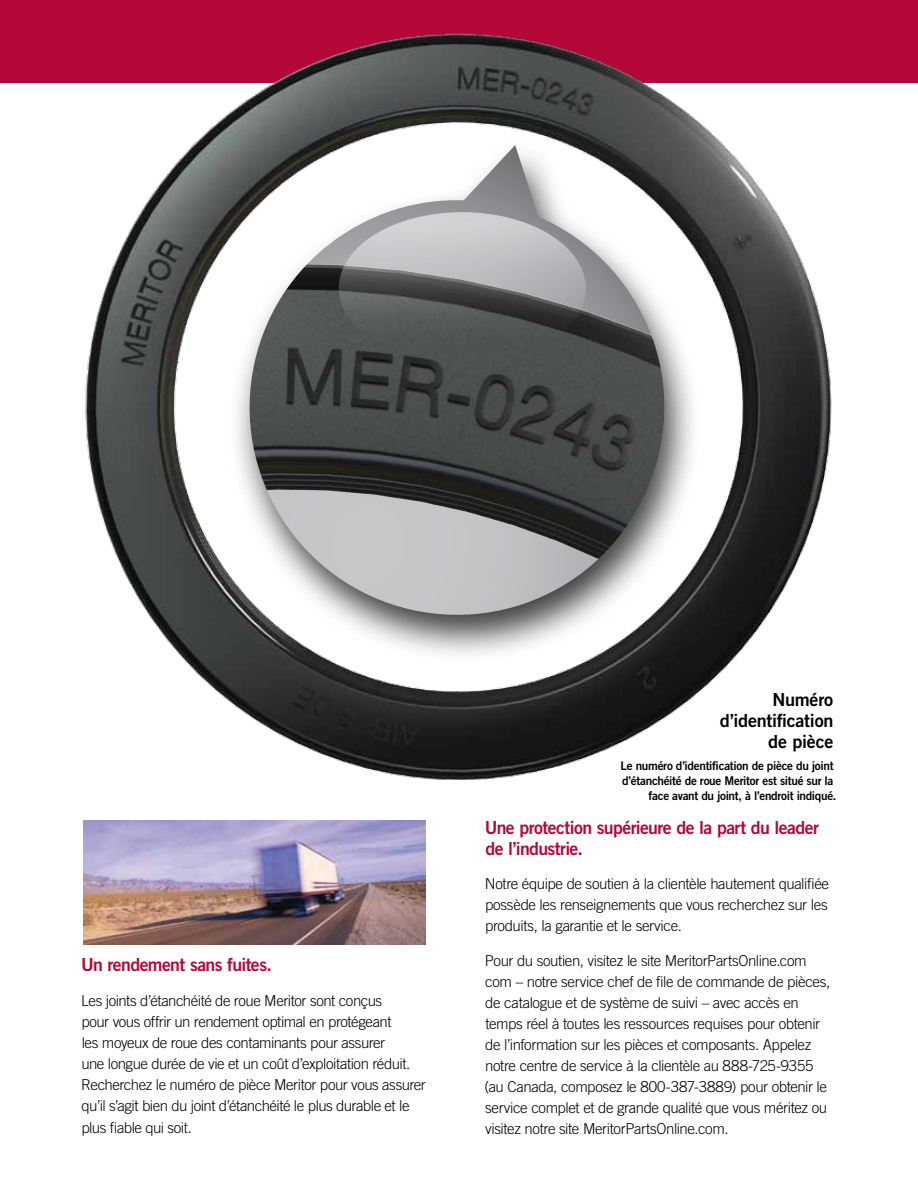
<style>
.page{position:relative;width:918px;height:1188px;background:#fff}
.page>*{position:absolute;margin:0;border:0;box-sizing:border-box;transform-origin:0 0}
.t1{font:18px/21px "Trade Gothic LT Std Bd 2";letter-spacing:-.035em;color:#b30838}
.t2{font:18px/21px "Trade Gothic LT Std Bd 2";letter-spacing:-.015em;color:#000;text-align:right}
.t3{font:300 15px/21px "Trade Gothic LT Std";letter-spacing:-.03em;color:#000}
.t4{font:12px/15px "Trade Gothic LT Std Bd 2";letter-spacing:-.025em;color:#000;text-align:right}
.s1{font-family:"Helvetica LT Std";font-stretch:condensed;font-size:18px}
</style>
<div class="page">
<div style="left:0;top:0;width:918px;height:82px;background:#b30838"></div>
<img style="left:81px;top:33px;width:753px;height:747px">
<div style="left:227px;top:138px;width:475px;height:526px;background:#000;opacity:.75"></div>
<img style="left:230px;top:150px;width:451px;height:485px">
<svg style="left:339px;top:212px;width:247px;height:152px;background:#838485"></svg>
<img style="left:84px;top:821px;width:342px;height:124px">
<p class="t1" style="left:81px;top:954px;width:192px">Un rendement sans fuites.</p>
<p class="t3" style="left:81px;top:990px;width:346px">Les joints d’étanchéité de roue Meritor sont conçus<br>pour vous offrir un rendement optimal en protégeant<br>les moyeux de roue des contaminants pour assurer<br>une longue durée de vie et un coût d’exploitation réduit.<br>Recherchez le numéro de pièce Meritor pour vous assurer qu’il s’agit bien du joint d’étanchéité le plus durable et le</p>
<p class="t3" style="left:81px;top:1117px;width:112px">plus fiable qui soit<span class="s1">.</span></p>
<p class="t2" style="left:720px;top:689px;width:115px">Numéro d’identification de pièce</p>
<p class="t4" style="left:620px;top:758px;width:218px">Le numéro d’identification de pièce du joint d’étanchéité de roue Meritor est situé sur la face avant du joint, à l’endroit indiqué.</p>
<p class="t1" style="left:485px;top:817px;width:336px">Une protection supérieure de la part du leader de l’industrie.</p>
<p class="t3" style="left:485px;top:873px;width:346px;text-align:justify">Notre équipe de soutien à la clientèle hautement qualifiée possède les renseignements que vous recherchez sur les produits, la garantie et le service.</p>
<p class="t3" style="left:485px;top:950px;width:347px">Pour du soutien, visitez le site MeritorPartsOnline.com com – notre service chef de file de commande de pièces, de catalogue et de système de suivi – avec accès en temps réel à toutes les ressources requises pour obtenir de l’information sur les pièces et composants. Appelez notre centre de service à la clientèle au 888-725-9355 (au Canada, composez le 800-387-3889) pour obtenir le service complet et de grande qualité que vous méritez ou visitez notre site MeritorPartsOnline.com.</p>
</div>
